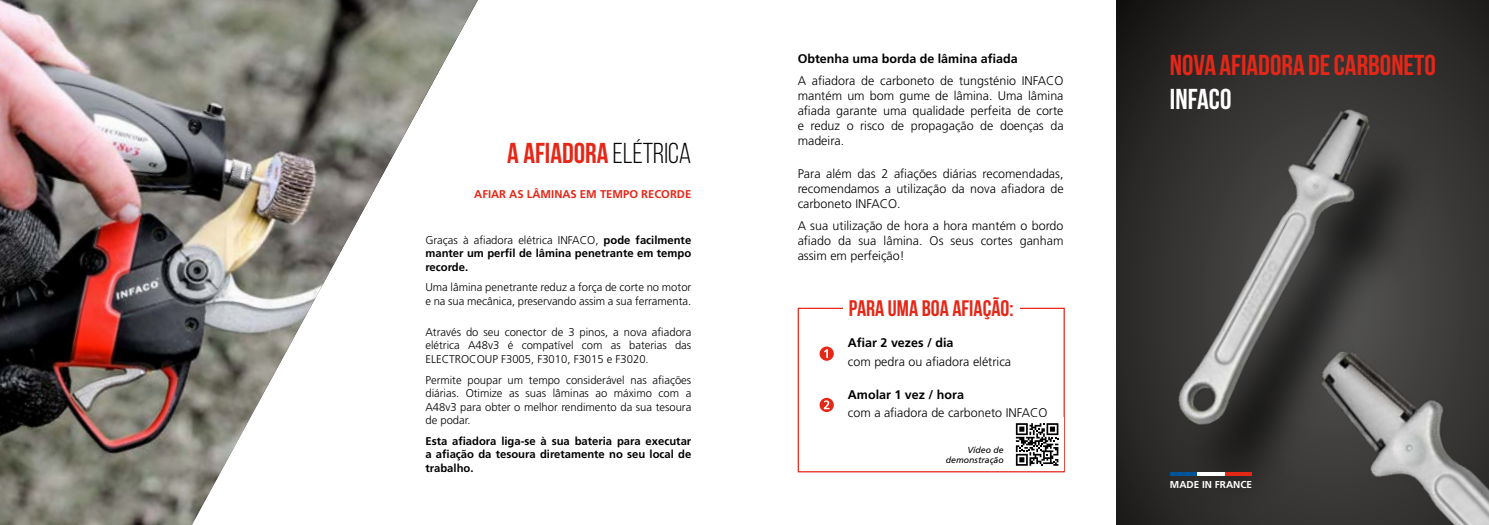
<style>
.page{position:relative;width:1489px;height:525px;background:#fff}
.page>*{position:absolute;margin:0;border:0;box-sizing:border-box;transform-origin:0 0}
.t1{font:700 28.75px "Bebas Neue";color:#e52718}
.t2{font:700 28.75px "Bebas Neue";color:#fff}
.t3{font:700 22.5px "Bebas Neue";color:#e52718}
.t4{font:300 12.5px/15px "Frutiger Pro";color:#000;text-align:justify}
.t5{font:700 12.5px "Frutiger Pro";color:#000}
.t6{font:300 11.25px/13.5px "Frutiger Pro";color:#000;text-align:justify}
.t7{font:700 11.25px/13.5px "Frutiger Pro";color:#000;text-align:justify}
.t8{font:700 11.25px "Frutiger Pro";color:#e52718}
.t9{font:700 10px "Frutiger Pro";color:#fff}
.t10{font:italic 8.75px/10.5px "Frutiger Pro";color:#000;text-align:right}
.s1{font-weight:400;color:#000}
.s2{font-weight:300}
</style>
<div class="page">
<svg style="left:1116px;top:0;width:372px;height:524px;background:#2d2b2a"></svg>
<img style="left:0;top:0;width:478px;height:524px">
<div style="left:1177px;top:131px;width:255px;height:380px;background:#000;opacity:.7"></div>
<img style="left:1161px;top:91px;width:232px;height:352px">
<div style="left:797px;top:307px;width:267px;height:165px;border:1px solid #e52718"></div>
<div style="left:842px;top:299px;width:177px;height:17px;background:#fff"></div>
<div style="left:819px;top:346px;width:14px;height:14px;background:#e52718;border-radius:50%"></div>
<svg style="left:824px;top:349px;width:4px;height:9px"></svg>
<svg style="left:819px;top:397px;width:14px;height:15px"></svg>
<svg style="left:823px;top:400px;width:6px;height:9px"></svg>
<img style="left:1307px;top:338px;width:181px;height:186px">
<div style="left:1010px;top:417px;width:53px;height:54px;background:#fff"></div>
<svg style="left:1015px;top:423px;width:43px;height:42px"></svg>
<hr style="left:1224px;top:472px;width:27px;height:3px;background:#e52718">
<hr style="left:1170px;top:472px;width:27px;height:3px;background:#005496">
<hr style="left:1197px;top:472px;width:27px;height:3px;background:#fff">
<h1 class="t1" style="left:507px;top:137px;width:186px">A AFIADORA <span class="s1">ELÉTRICA</span></h1>
<p class="t8" style="left:474px;top:187px;width:218px">AFIAR AS LÂMINAS EM TEMPO RECORDE</p>
<p class="t7" style="left:425px;top:233px;width:267px"><span class="s2">Graças à afiadora elétrica INFACO,</span> pode facilmente manter um perfil de lâmina penetrante em tempo recorde.</p>
<p class="t6" style="left:425px;top:280px;width:267px">Uma lâmina penetrante reduz a força de corte no motor e na sua mecânica, preservando assim a sua ferramenta.</p>
<p class="t6" style="left:425px;top:325px;width:267px">Através do seu conector de 3 pinos, a nova afiadora elétrica A48v3 é compatível com as baterias das ELECTROCOUP F3005, F3010, F3015 e F3020.</p>
<p class="t6" style="left:425px;top:373px;width:267px">Permite poupar um tempo considerável nas afiações diárias. Otimize as suas lâminas ao máximo com a A48v3 para obter o melhor rendimento da sua tesoura de podar.</p>
<p class="t7" style="left:425px;top:434px;width:267px">Esta afiadora liga-se à sua bateria para executar a afiação da tesoura diretamente no seu local de trabalho.</p>
<p class="t5" style="left:797px;top:51px;width:221px">Obtenha uma borda de lâmina afiada</p>
<p class="t4" style="left:797px;top:73px;width:267px">A afiadora de carboneto de tungsténio INFACO mantém um bom gume de lâmina. Uma lâmina afiada garante uma qualidade perfeita de corte e reduz o risco de propagação de doenças da madeira.</p>
<p class="t4" style="left:797px;top:166px;width:267px">Para além das 2 afiações diárias recomendadas, recomendamos a utilização da nova afiadora de carboneto INFACO.</p>
<p class="t4" style="left:797px;top:218px;width:267px">A sua utilização de hora a hora mantém o bordo afiado da sua lâmina. Os seus cortes ganham assim em perfeição!</p>
<h2 class="t3" style="left:848px;top:296px;width:166px">PARA UMA BOA AFIAÇÃO:</h2>
<p class="t5" style="left:847px;top:335px;width:107px">Afiar 2 vezes / dia</p>
<p class="t4" style="left:847px;top:354px;width:165px">com pedra ou afiadora elétrica</p>
<p class="t5" style="left:847px;top:387px;width:118px">Amolar 1 vez / hora</p>
<p class="t4" style="left:847px;top:405px;width:201px">com a afiadora de carboneto INFACO</p>
<p class="t10" style="left:945px;top:444px;width:59px">Vídeo de demonstração</p>
<h1 class="t1" style="left:1169px;top:49px;width:267px">NOVA AFIADORA DE CARBONETO</h1>
<h1 class="t2" style="left:1169px;top:84px;width:63px">INFACO</h1>
<p class="t9" style="left:1169px;top:478px;width:84px">MADE IN FRANCE</p>
</div>
